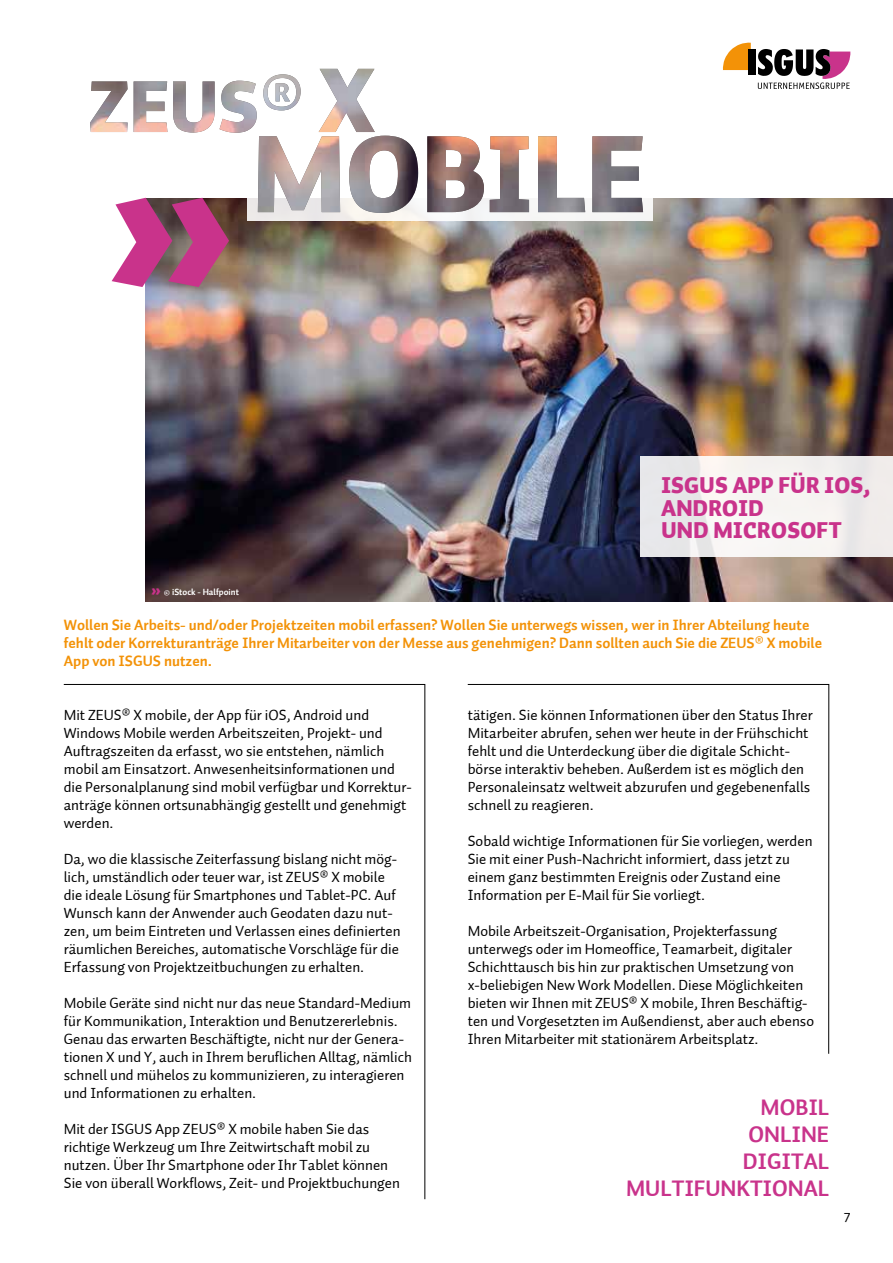
<style>
.page{position:relative;width:893px;height:1263px;background:#fff}
.page>*{position:absolute;margin:0;border:0;box-sizing:border-box;transform-origin:0 0}
.t1{font:22.5px/22.5px "Auto 1 Black LF";letter-spacing:.015em;color:#c9338b}
.t2{font:22.5px/27px "Auto 1 Bold LF";color:#c9338b;text-align:right}
.t3{font:15px/18px "Auto 1";color:#000}
.t4{font:15px/18px "Auto 1 Bold LF";color:#f39207}
.t5{font:9px "Auto 1 Bold LF";color:#fff}
.s1{font-family:"Auto 1 Black LF";font-size:15px;color:#c9338b}
</style>
<div class="page">
<svg style="left:723px;top:43px;width:28px;height:27px"></svg>
<div style="left:748px;top:49px;width:7px;height:26px;background:#000"></div>
<svg style="left:758px;top:49px;width:92px;height:40px"></svg>
<svg style="left:63px;top:684px;width:363px;height:516px"></svg>
<svg style="left:467px;top:684px;width:363px;height:370px"></svg>
<img style="left:146px;top:198px;width:747px;height:403px">
<div style="left:640px;top:456px;width:253px;height:101px;background:linear-gradient(to right,#eeedee,#f4f1ef)"></div>
<div style="left:248px;top:120px;width:405px;height:101px;background:linear-gradient(to right,#efecea,#fafbfa)"></div>
<svg style="left:112px;top:213px;width:117px;height:74px;background:#b65a8b"></svg>
<svg style="left:409px;top:120px;width:234px;height:93px"></svg>
<img style="left:90px;top:69px;width:319px;height:144px">
<p class="t5" style="left:151px;top:586px;width:90px"><span class="s1">»</span> © iStock - Halfpoint</p>
<h1 class="t1" style="left:661px;top:475px;width:211px">ISGUS APP FÜR IOS,<br>ANDROID<br>UND MICROSOFT</h1>
<p class="t4" style="left:64px;top:616px;width:760px">Wollen Sie Arbeits- und/oder Projektzeiten mobil erfassen? Wollen Sie unterwegs wissen, wer in Ihrer Abteilung heute fehlt oder Korrekturanträge Ihrer Mitarbeiter von der Messe aus genehmigen? Dann sollten auch Sie die ZEUS® X mobile<br>App von ISGUS nutzen.</p>
<p class="t3" style="left:64px;top:706px;width:349px">Mit ZEUS® X mobile, der App für iOS, Android und Windows Mobile werden Arbeitszeiten, Projekt- und Auftragszeiten da erfasst, wo sie entstehen, nämlich mobil am Einsatzort. Anwesenheitsinformationen und die Personalplanung sind mobil verfügbar und Korrektur&shy;anträge können ortsunabhängig gestellt und genehmigt werden.</p>
<p class="t3" style="left:64px;top:850px;width:338px">Da, wo die klassische Zeiterfassung bislang nicht mög&shy;lich, umständlich oder teuer war, ist ZEUS® X mobile die ideale Lösung für Smartphones und Tablet-PC. Auf Wunsch kann der Anwender auch Geodaten dazu nut&shy;zen, um beim Eintreten und Verlassen eines definierten räumlichen Bereiches, automatische Vorschläge für die Erfassung von Projektzeitbuchungen zu erhalten.</p>
<p class="t3" style="left:64px;top:994px;width:350px">Mobile Geräte sind nicht nur das neue Standard-Medium für Kommunikation, Interaktion und Benutzererlebnis.<br>Genau das erwarten Beschäftigte, nicht nur der Genera&shy;tionen X und Y, auch in Ihrem beruflichen Alltag, nämlich schnell und mühelos zu kommunizieren, zu interagieren und Informationen zu erhalten.</p>
<p class="t3" style="left:64px;top:1120px;width:338px">Mit der ISGUS App ZEUS® X mobile haben Sie das richtige Werkzeug um Ihre Zeitwirtschaft mobil zu nutzen. Über Ihr Smartphone oder Ihr Tablet können Sie von überall Workflows, Zeit- und Projektbuchungen</p>
<p class="t3" style="left:468px;top:706px;width:346px">tätigen. Sie können Informationen über den Status Ihrer Mitarbeiter abrufen, sehen wer heute in der Frühschicht fehlt und die Unterdeckung über die digitale Schicht&shy;börse interaktiv beheben. Außerdem ist es möglich den Personaleinsatz weltweit abzurufen und gegebenenfalls schnell zu reagieren.</p>
<p class="t3" style="left:468px;top:832px;width:346px">Sobald wichtige Informationen für Sie vorliegen, werden Sie mit einer Push-Nachricht informiert, dass jetzt zu einem ganz bestimmten Ereignis oder Zustand eine Information per E-Mail für Sie vorliegt.</p>
<p class="t3" style="left:468px;top:922px;width:348px">Mobile Arbeitszeit-Organisation, Projekterfassung unterwegs oder im Homeoffice, Teamarbeit, digitaler Schichttausch bis hin zur praktischen Umsetzung von x-beliebigen New Work Modellen. Diese Möglichkeiten bieten wir Ihnen mit ZEUS® X mobile, Ihren Beschäftig&shy;ten und Vorgesetzten im Außendienst, aber auch ebenso Ihren Mitarbeiter mit stationärem Arbeitsplatz.</p>
<h1 class="t2" style="left:626px;top:1095px;width:205px">MOBIL<br>ONLINE<br>DIGITAL<br>MULTIFUNKTIONAL</h1>
<p class="t3" style="left:844px;top:1206px;width:8px">7</p>
</div>
